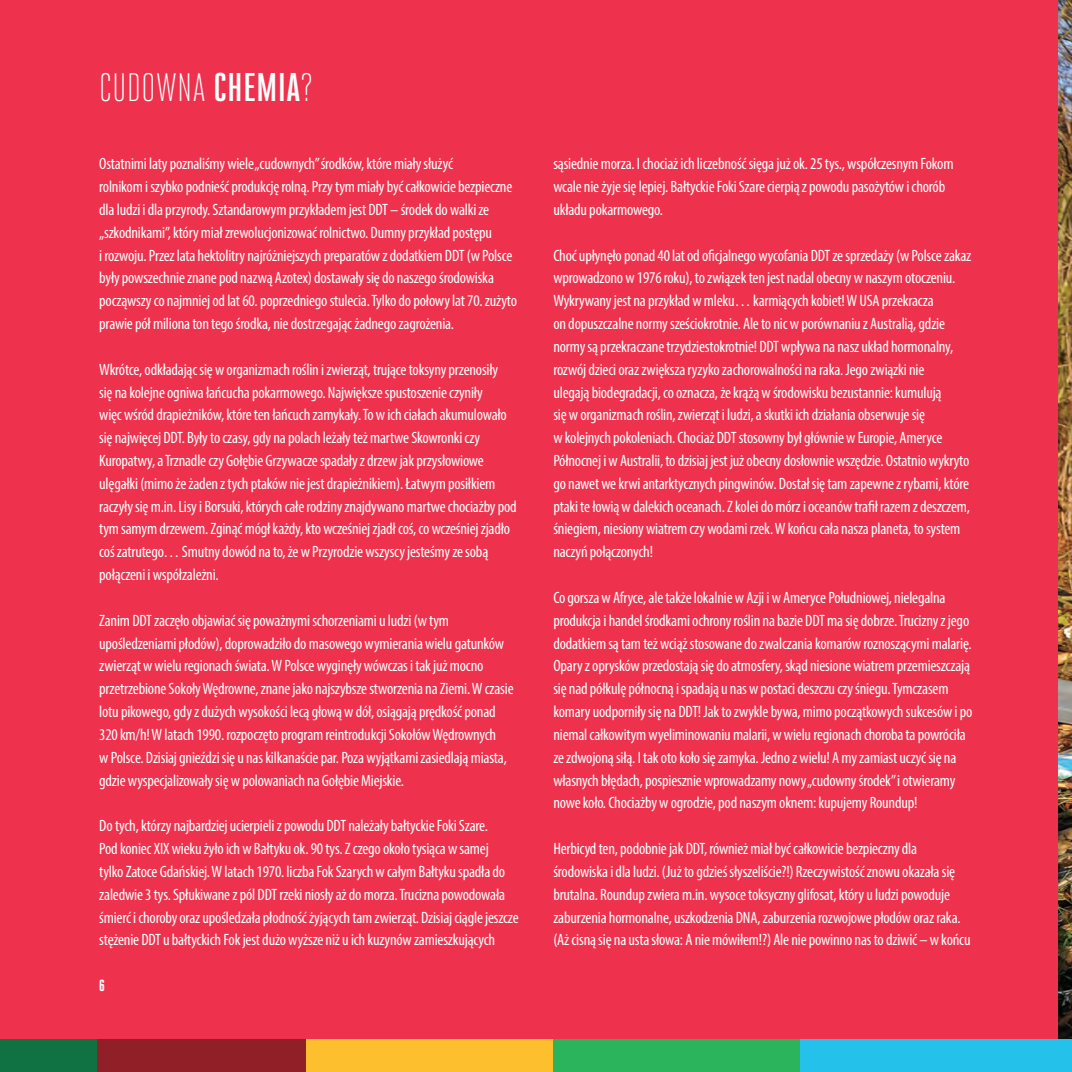
<style>
.page{position:relative;width:1072px;height:1072px;background:#fff}
.page>*{position:absolute;margin:0;border:0;box-sizing:border-box;transform-origin:0 0}
.t1{font:300 35px "Bw Stretch";letter-spacing:.04em;color:#fff}
.t2{font:condensed 16.45px/22.8px "Myriad Pro";letter-spacing:-.01em;color:#fff}
.t3{font:900 14px "Bw Stretch";color:#fff}
.s1{font-weight:700}
</style>
<div class="page">
<img style="left:1057px;top:0;width:14px;height:1039px">
<div style="left:0;top:0;width:1057px;height:1071px;background:#ee324d"></div>
<div style="left:0;top:1039px;width:97px;height:32px;background:#107142"></div>
<div style="left:97px;top:1039px;width:209px;height:32px;background:#901f27"></div>
<div style="left:306px;top:1039px;width:247px;height:32px;background:#febf2e"></div>
<div style="left:553px;top:1039px;width:247px;height:32px;background:#2cb45d"></div>
<div style="left:800px;top:1039px;width:271px;height:32px;background:#24c1eb"></div>
<h1 class="t1" style="left:99px;top:66px;width:214px">CUDOWNA <span class="s1">CHEMIA</span>?</h1>
<p class="t2" style="left:99px;top:152px;width:419px">Ostatnimi laty poznaliśmy wiele „cudownych” środków, które miały służyć<br>rolnikom i szybko podnieść produkcję rolną. Przy tym miały być całkowicie bezpieczne dla ludzi i dla przyrody. Sztandarowym przykładem jest DDT – środek do walki ze „szkodnikami”, który miał zrewolucjonizować rolnictwo. Dumny przykład postępu<br>i rozwoju. Przez lata hektolitry najróżniejszych preparatów z dodatkiem DDT (w Polsce były powszechnie znane pod nazwą Azotex) dostawały się do naszego środowiska począwszy co najmniej od lat 60. poprzedniego stulecia. Tylko do połowy lat 70. zużyto prawie pół miliona ton tego środka, nie dostrzegając żadnego zagrożenia.</p>
<p class="t2" style="left:99px;top:357px;width:419px">Wkrótce, odkładając się w organizmach roślin i zwierząt, trujące toksyny przenosiły<br>się na kolejne ogniwa łańcucha pokarmowego. Największe spustoszenie czyniły<br>więc wśród drapieżników, które ten łańcuch zamykały. To w ich ciałach akumulowało się najwięcej DDT. Były to czasy, gdy na polach leżały też martwe Skowronki czy Kuropatwy, a Trznadle czy Gołębie Grzywacze spadały z drzew jak przysłowiowe ulęgałki (mimo że żaden z tych ptaków nie jest drapieżnikiem). Łatwym posiłkiem raczyły się m.in. Lisy i Borsuki, których całe rodziny znajdywano martwe chociażby pod tym samym drzewem. Zginąć mógł każdy, kto wcześniej zjadł coś, co wcześniej zjadło coś zatrutego… Smutny dowód na to, że w Przyrodzie wszyscy jesteśmy ze sobą połączeni i współzależni.</p>
<p class="t2" style="left:99px;top:608px;width:416px">Zanim DDT zaczęło objawiać się poważnymi schorzeniami u ludzi (w tym upośledzeniami płodów), doprowadziło do masowego wymierania wielu gatunków zwierząt w wielu regionach świata. W Polsce wyginęły wówczas i tak już mocno przetrzebione Sokoły Wędrowne, znane jako najszybsze stworzenia na Ziemi. W czasie lotu pikowego, gdy z dużych wysokości lecą głową w dół, osiągają prędkość ponad 320 km/h! W latach 1990. rozpoczęto program reintrodukcji Sokołów Wędrownych<br>w Polsce. Dzisiaj gnieździ się u nas kilkanaście par. Poza wyjątkami zasiedlają miasta, gdzie wyspecjalizowały się w polowaniach na Gołębie Miejskie.</p>
<p class="t2" style="left:99px;top:814px;width:421px">Do tych, którzy najbardziej ucierpieli z powodu DDT należały bałtyckie Foki Szare.<br>Pod koniec XIX wieku żyło ich w Bałtyku ok. 90 tys. Z czego około tysiąca w samej<br>tylko Zatoce Gdańskiej. W latach 1970. liczba Fok Szarych w całym Bałtyku spadła do zaledwie 3 tys. Spłukiwane z pól DDT rzeki niosły aż do morza. Trucizna powodowała śmierć i choroby oraz upośledzała płodność żyjących tam zwierząt. Dzisiaj ciągle jeszcze stężenie DDT u bałtyckich Fok jest dużo wyższe niż u ich kuzynów zamieszkujących</p>
<p class="t3" style="left:99px;top:976px;width:7px">6</p>
<p class="t2" style="left:553px;top:152px;width:401px">sąsiednie morza. I chociaż ich liczebność sięga już ok. 25 tys., współczesnym Fokom wcale nie żyje się lepiej. Bałtyckie Foki Szare cierpią z powodu pasożytów i chorób układu pokarmowego.</p>
<p class="t2" style="left:553px;top:243px;width:419px">Choć upłynęło ponad 40 lat od oficjalnego wycofania DDT ze sprzedaży (w Polsce zakaz wprowadzono w 1976 roku), to związek ten jest nadal obecny w naszym otoczeniu.<br>Wykrywany jest na przykład w mleku… karmiących kobiet! W USA przekracza<br>on dopuszczalne normy sześciokrotnie. Ale to nic w porównaniu z Australią, gdzie normy są przekraczane trzydziestokrotnie! DDT wpływa na nasz układ hormonalny, rozwój dzieci oraz zwiększa ryzyko zachorowalności na raka. Jego związki nie<br>ulegają biodegradacji, co oznacza, że krążą w środowisku bezustannie: kumulują<br>się w organizmach roślin, zwierząt i ludzi, a skutki ich działania obserwuje się<br>w kolejnych pokoleniach. Chociaż DDT stosowny był głównie w Europie, Ameryce Północnej i w Australii, to dzisiaj jest już obecny dosłownie wszędzie. Ostatnio wykryto go nawet we krwi antarktycznych pingwinów. Dostał się tam zapewne z rybami, które ptaki te łowią w dalekich oceanach. Z kolei do mórz i oceanów trafił razem z deszczem, śniegiem, niesiony wiatrem czy wodami rzek. W końcu cała nasza planeta, to system naczyń połączonych!</p>
<p class="t2" style="left:553px;top:586px;width:420px">Co gorsza w Afryce, ale także lokalnie w Azji i w Ameryce Południowej, nielegalna produkcja i handel środkami ochrony roślin na bazie DDT ma się dobrze. Trucizny z jego dodatkiem są tam też wciąż stosowane do zwalczania komarów roznoszącymi malarię.<br>Opary z oprysków przedostają się do atmosfery, skąd niesione wiatrem przemieszczają się nad półkulę północną i spadają u nas w postaci deszczu czy śniegu. Tymczasem komary uodporniły się na DDT! Jak to zwykle bywa, mimo początkowych sukcesów i po niemal całkowitym wyeliminowaniu malarii, w wielu regionach choroba ta powróciła ze zdwojoną siłą. I tak oto koło się zamyka. Jedno z wielu! A my zamiast uczyć się na własnych błędach, pospiesznie wprowadzamy nowy „cudowny środek” i otwieramy nowe koło. Chociażby w ogrodzie, pod naszym oknem: kupujemy Roundup!</p>
<p class="t2" style="left:553px;top:837px;width:419px">Herbicyd ten, podobnie jak DDT, również miał być całkowicie bezpieczny dla środowiska i dla ludzi. (Już to gdzieś słyszeliście?!) Rzeczywistość znowu okazała się brutalna. Roundup zwiera m.in. wysoce toksyczny glifosat, który u ludzi powoduje zaburzenia hormonalne, uszkodzenia DNA, zaburzenia rozwojowe płodów oraz raka. (Aż cisną się na usta słowa: A nie mówiłem!?) Ale nie powinno nas to dziwić – w końcu</p>
</div>
